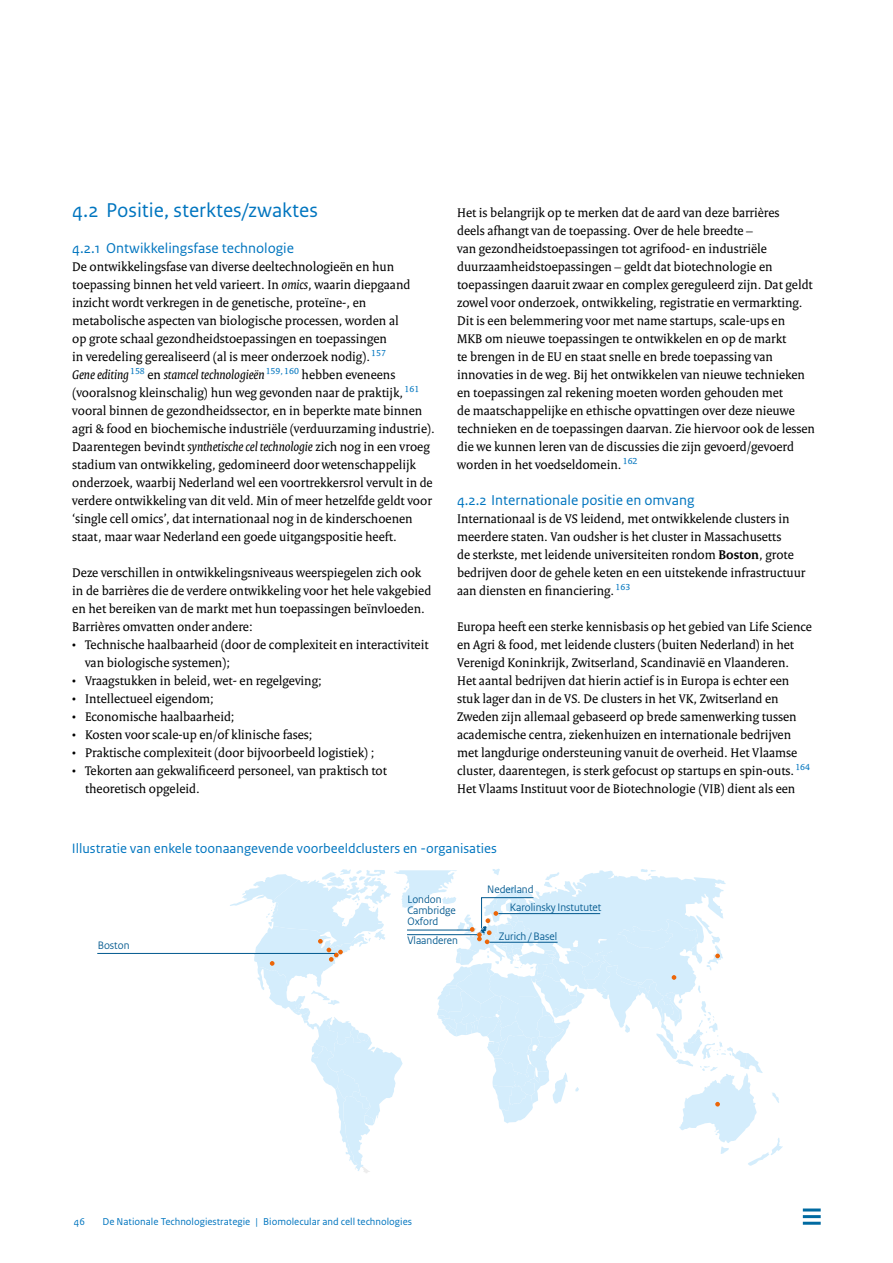
<style>
.page{position:relative;width:893px;height:1263px;background:#fff}
.page>*{position:absolute;margin:0;border:0;box-sizing:border-box;transform-origin:0 0}
.t1{font:21px "Rijksoverheid Sans Text";color:#0075bf}
.t2{font:15px "Rijksoverheid Sans Text";color:#0075bf}
.t3{font:14.25px "Rijksoverheid Sans Text Regular 9";color:#0075bf}
.t4{font:13.5px/18px "Rijksoverheid Serif";color:#000}
.t5{font:11.4px/10.9px "Rijksoverheid Sans";color:#00588e}
.t6{font:10.5px "Rijksoverheid Sans Text";color:#0075bf}
.s1{font-style:italic}
.s2{font-family:"Rijksoverheid Sans Text"}
.s3{font-weight:700}
</style>
<div class="page">
<hr style="left:97px;top:953px;width:238px;height:1px;background:#00588e">
<svg style="left:230px;top:869px;width:553px;height:304px"></svg>
<hr style="left:803px;top:1208px;width:18px;height:3px;background:#006aa1">
<hr style="left:803px;top:1215px;width:18px;height:3px;background:#006aa1">
<hr style="left:803px;top:1222px;width:18px;height:3px;background:#006aa1">
<h1 class="t1" style="left:72px;top:198px;width:247px">4.2 Positie, sterktes/zwaktes</h1>
<p class="t2" style="left:72px;top:239px;width:223px">4.2.1 Ontwikkelingsfase technologie</p>
<p class="t4" style="left:72px;top:257px;width:364px">De ontwikkelingsfase van diverse deeltechnologieën en hun toepassing binnen het veld varieert. In <span class="s1">omics</span>, waarin diepgaand inzicht wordt verkregen in de genetische, proteïne-, en metabolische aspecten van biologische processen, worden al<br>op grote schaal gezondheidstoepassingen en toepassingen<br>in veredeling gerealiseerd (al is meer onderzoek nodig).<sup>157<br></sup><span class="s1">Gene editing</span><sup>158</sup> en <span class="s1">stamcel technologieën</span><sup>159,160</sup> hebben eveneens (vooralsnog kleinschalig) hun weg gevonden naar de praktijk,<sup>161 </sup>vooral binnen de gezondheidssector, en in beperkte mate binnen agri &amp; food en biochemische industriële (verduurzaming industrie).<br>Daarentegen bevindt <span class="s1">synthetische cel technologie</span> zich nog in een vroeg stadium van ontwikkeling, gedomineerd door wetenschappelijk onderzoek, waarbij Nederland wel een voortrekkersrol vervult in de verdere ontwikkeling van dit veld. Min of meer hetzelfde geldt voor ‘single cell omics’, dat internationaal nog in de kinderschoenen staat, maar waar Nederland een goede uitgangspositie heeft.</p>
<p class="t4" style="left:72px;top:563px;width:360px">Deze verschillen in ontwikkelingsniveaus weerspiegelen zich ook in de barrières die de verdere ontwikkeling voor het hele vakgebied en het bereiken van de markt met hun toepassingen beïnvloeden.<br>Barrières omvatten onder andere:</p>
<p class="t4" style="left:85px;top:635px;width:345px;text-indent:-13px"><span class="s2">•</span> Technische haalbaarheid (door de complexiteit en interactiviteit van biologische systemen);</p>
<p class="t4" style="left:72px;top:671px;width:251px"><span class="s2">•</span> Vraagstukken in beleid, wet- en regelgeving;</p>
<p class="t4" style="left:72px;top:689px;width:143px"><span class="s2">•</span> Intellectueel eigendom;</p>
<p class="t4" style="left:72px;top:707px;width:164px"><span class="s2">•</span> Economische haalbaarheid;</p>
<p class="t4" style="left:72px;top:725px;width:242px"><span class="s2">•</span> Kosten voor scale-up en/of klinische fases;</p>
<p class="t4" style="left:72px;top:743px;width:304px"><span class="s2">•</span> Praktische complexiteit (door bijvoorbeeld logistiek) ;</p>
<p class="t4" style="left:85px;top:761px;width:303px;text-indent:-13px"><span class="s2">•</span> Tekorten aan gekwalificeerd personeel, van praktisch tot theoretisch opgeleid.</p>
<p class="t4" style="left:457px;top:203px;width:359px">Het is belangrijk op te merken dat de aard van deze barrières<br>deels afhangt van de toepassing. Over de hele breedte –<br>van gezondheidstoepassingen tot agrifood- en industriële duurzaamheidstoepassingen – geldt dat biotechnologie en toepassingen daaruit zwaar en complex gereguleerd zijn. Dat geldt zowel voor onderzoek, ontwikkeling, registratie en vermarkting.<br>Dit is een belemmering voor met name startups, scale-ups en<br>MKB om nieuwe toepassingen te ontwikkelen en op de markt<br>te brengen in de EU en staat snelle en brede toepassing van innovaties in de weg. Bij het ontwikkelen van nieuwe technieken en toepassingen zal rekening moeten worden gehouden met<br>de maatschappelijke en ethische opvattingen over deze nieuwe technieken en de toepassingen daarvan. Zie hiervoor ook de lessen die we kunnen leren van de discussies die zijn gevoerd/gevoerd worden in het voedseldomein.<sup>162</sup></p>
<p class="t2" style="left:457px;top:491px;width:239px">4.2.2 Internationale positie en omvang</p>
<p class="t4" style="left:457px;top:509px;width:350px">Internationaal is de VS leidend, met ontwikkelende clusters in meerdere staten. Van oudsher is het cluster in Massachusetts<br>de sterkste, met leidende universiteiten rondom <span class="s3">Boston</span>, grote bedrijven door de gehele keten en een uitstekende infrastructuur aan diensten en financiering.<sup>163</sup></p>
<p class="t4" style="left:457px;top:617px;width:356px">Europa heeft een sterke kennisbasis op het gebied van Life Science en Agri &amp; food, met leidende clusters (buiten Nederland) in het Verenigd Koninkrijk, Zwitserland, Scandinavië en Vlaanderen.<br>Het aantal bedrijven dat hierin actief is in Europa is echter een stuk lager dan in de VS. De clusters in het VK, Zwitserland en Zweden zijn allemaal gebaseerd op brede samenwerking tussen academische centra, ziekenhuizen en internationale bedrijven met langdurige ondersteuning vanuit de overheid. Het Vlaamse cluster, daarentegen, is sterk gefocust op startups en spin-outs.<sup>164<br></sup>Het Vlaams Instituut voor de Biotechnologie (VIB) dient als een</p>
<p class="t3" style="left:72px;top:840px;width:426px">Illustratie van enkele toonaangevende voorbeeldclusters en -organisaties</p>
<p class="t5" style="left:98px;top:939px;width:33px">Boston</p>
<p class="t5" style="left:487px;top:884px;width:48px">Nederland</p>
<p class="t5" style="left:407px;top:894px;width:50px">London<br>Cambridge<br>Oxford</p>
<p class="t5" style="left:407px;top:935px;width:52px">Vlaanderen</p>
<p class="t5" style="left:499px;top:931px;width:60px">Zurich / Basel</p>
<p class="t5" style="left:510px;top:901px;width:93px">Karolinsky Instututet</p>
<p class="t6" style="left:74px;top:1215px;width:13px">46</p>
<p class="t6" style="left:103px;top:1215px;width:311px">De Nationale Technologiestrategie | Biomolecular and cell technologies</p>
</div>
